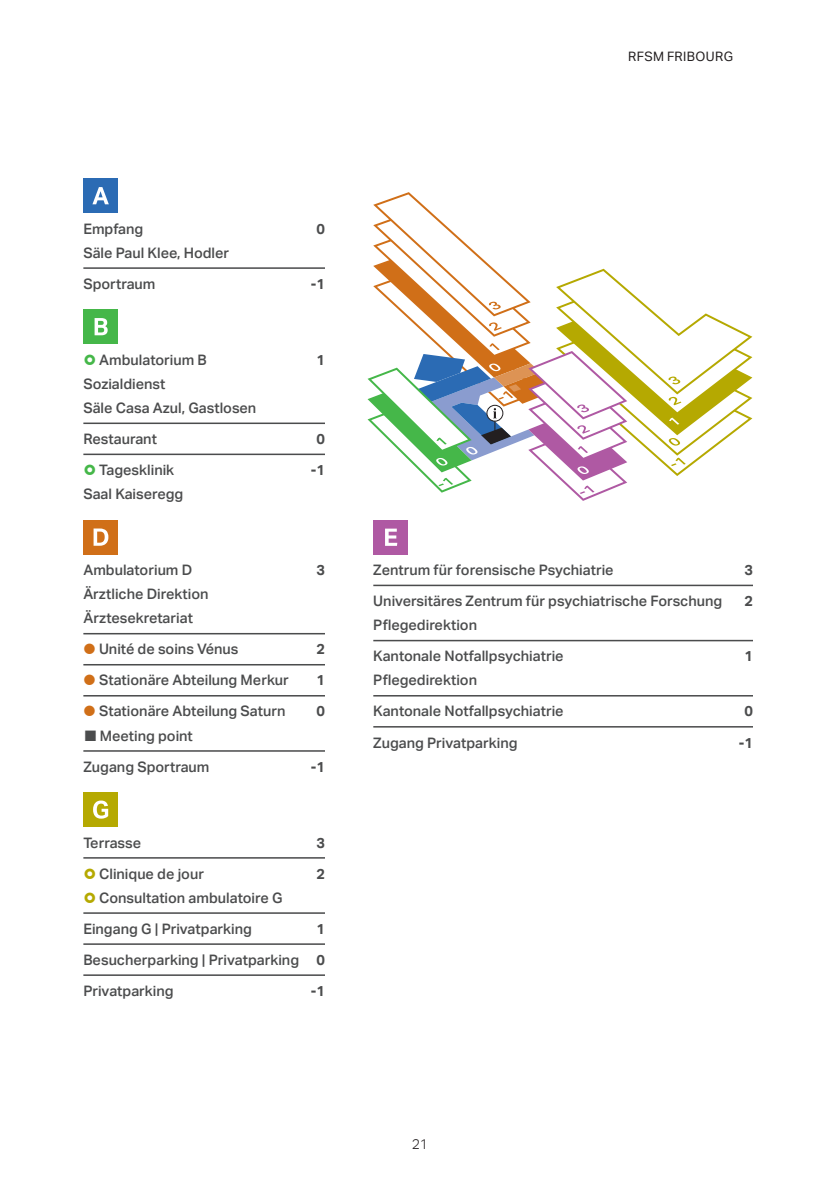
<style>
.page{position:relative;width:840px;height:1191px;background:#fff}
.page>*{position:absolute;margin:0;border:0;box-sizing:border-box;transform-origin:0 0}
.t1{font:500 14.4px/31px "Aktiv Grotesk";color:#4b4c4d}
.t2{font:700 14.4px/31px "Aktiv Grotesk";color:#4b4c4d;text-align:center}
.t3{font:300 14px "Aktiv Grotesk";color:#231f20}
.t4{font:13px "Aktiv Grotesk";letter-spacing:.03em;color:#231f20}
.s1{font-weight:700}
</style>
<div class="page">
<svg style="left:367px;top:192px;width:385px;height:309px"></svg>
<hr style="left:83px;top:912px;width:242px;height:1px;background:#4b4c4d">
<hr style="left:83px;top:857px;width:242px;height:1px;background:#4b4c4d">
<hr style="left:83px;top:943px;width:242px;height:2px;background:#4b4c4d">
<hr style="left:83px;top:974px;width:242px;height:2px;background:#4b4c4d">
<div style="left:83px;top:792px;width:35px;height:35px;background:#b5a901"></div>
<svg style="left:93px;top:800px;width:15px;height:18px"></svg>
<div style="left:83px;top:178px;width:35px;height:35px;background:#2b6bb4"></div>
<svg style="left:92px;top:187px;width:17px;height:17px"></svg>
<hr style="left:83px;top:267px;width:242px;height:2px;background:#4b4c4d">
<hr style="left:83px;top:422px;width:242px;height:2px;background:#4b4c4d">
<hr style="left:83px;top:453px;width:242px;height:2px;background:#4b4c4d">
<div style="left:83px;top:309px;width:35px;height:35px;background:#45b749"></div>
<svg style="left:94px;top:318px;width:14px;height:17px"></svg>
<hr style="left:373px;top:584px;width:379px;height:2px;background:#4b4c4d">
<hr style="left:373px;top:640px;width:379px;height:1px;background:#4b4c4d">
<hr style="left:373px;top:695px;width:379px;height:1px;background:#4b4c4d">
<hr style="left:373px;top:726px;width:379px;height:1px;background:#4b4c4d">
<div style="left:373px;top:520px;width:34px;height:34px;background:#af59a3"></div>
<svg style="left:385px;top:528px;width:12px;height:18px"></svg>
<hr style="left:83px;top:633px;width:242px;height:1px;background:#4b4c4d">
<hr style="left:83px;top:664px;width:242px;height:1px;background:#4b4c4d">
<hr style="left:83px;top:695px;width:242px;height:1px;background:#4b4c4d">
<hr style="left:83px;top:750px;width:242px;height:1px;background:#4b4c4d">
<div style="left:83px;top:520px;width:35px;height:34px;background:#d06f18"></div>
<svg style="left:93px;top:528px;width:15px;height:18px"></svg>
<p class="t4" style="left:627px;top:49px;width:106px">RFSM FRIBOURG</p>
<p class="t1" style="left:83px;top:213px;width:61px">Empfang</p>
<p class="t2" style="left:316px;top:213px;width:10px">0</p>
<p class="t1" style="left:83px;top:237px;width:147px">Säle Paul Klee, Hodler<br>Sportraum</p>
<p class="t1" style="left:99px;top:344px;width:109px">Ambulatorium B</p>
<p class="t1" style="left:83px;top:372px;width:174px;line-height:24.2px">Sozialdienst<br>Säle Casa Azul, Gastlosen</p>
<p class="t1" style="left:99px;top:423px;width:76px;text-indent:-16px">Restaurant<br>Tagesklinik</p>
<p class="t1" style="left:83px;top:479px;width:101px">Saal Kaiseregg</p>
<p class="t2" style="left:310px;top:268px;width:16px">-1</p>
<p class="t2" style="left:316px;top:344px;width:10px">1</p>
<p class="t2" style="left:310px;top:423px;width:16px">0 -1</p>
<p class="t1" style="left:83px;top:554px;width:110px">Ambulatorium D</p>
<p class="t2" style="left:316px;top:554px;width:10px">3</p>
<p class="t1" style="left:83px;top:579px;width:127px">Ärztliche Direktion</p>
<p class="t1" style="left:83px;top:603px;width:111px">Ärztesekretariat</p>
<p class="t1" style="left:99px;top:634px;width:191px">Unité de soins Vénus<br>Stationäre Abteilung Merkur<br>Stationäre Abteilung Saturn</p>
<p class="t1" style="left:100px;top:720px;width:94px">Meeting point</p>
<p class="t1" style="left:83px;top:751px;width:127px">Zugang Sportraum</p>
<p class="t2" style="left:316px;top:634px;width:10px;text-align:justify">2<br>1<br>0</p>
<p class="t2" style="left:310px;top:751px;width:16px">-1</p>
<p class="t1" style="left:83px;top:827px;width:59px">Terrasse</p>
<p class="t1" style="left:99px;top:858px;width:106px">Clinique de jour</p>
<p class="t2" style="left:316px;top:827px;width:10px">3</p>
<p class="t2" style="left:316px;top:858px;width:10px">2</p>
<p class="t1" style="left:83px;top:882px;width:243px;text-indent:16px">Consultation ambulatoire G<br>Eingang G | Privatparking<br>Besucherparking | Privatparking <span class="s1">0<br></span>Privatparking</p>
<p class="t2" style="left:316px;top:913px;width:10px">1</p>
<p class="t2" style="left:310px;top:975px;width:16px">-1</p>
<p class="t1" style="left:373px;top:554px;width:242px">Zentrum für forensische Psychiatrie</p>
<p class="t2" style="left:744px;top:554px;width:10px;text-align:left">3<br>2</p>
<p class="t1" style="left:373px;top:589px;width:350px;line-height:24.2px">Universitäres Zentrum für psychiatrische Forschung<br>Pflegedirektion</p>
<p class="t1" style="left:373px;top:641px;width:192px">Kantonale Notfallpsychiatrie</p>
<p class="t2" style="left:744px;top:641px;width:10px">1</p>
<p class="t1" style="left:373px;top:665px;width:105px">Pflegedirektion</p>
<p class="t1" style="left:373px;top:696px;width:192px">Kantonale Notfallpsychiatrie</p>
<p class="t2" style="left:744px;top:696px;width:10px">0</p>
<p class="t1" style="left:373px;top:727px;width:146px">Zugang Privatparking</p>
<p class="t2" style="left:738px;top:727px;width:16px">-1</p>
<p class="t3" style="left:411px;top:1136px;width:18px">21</p>
</div>
